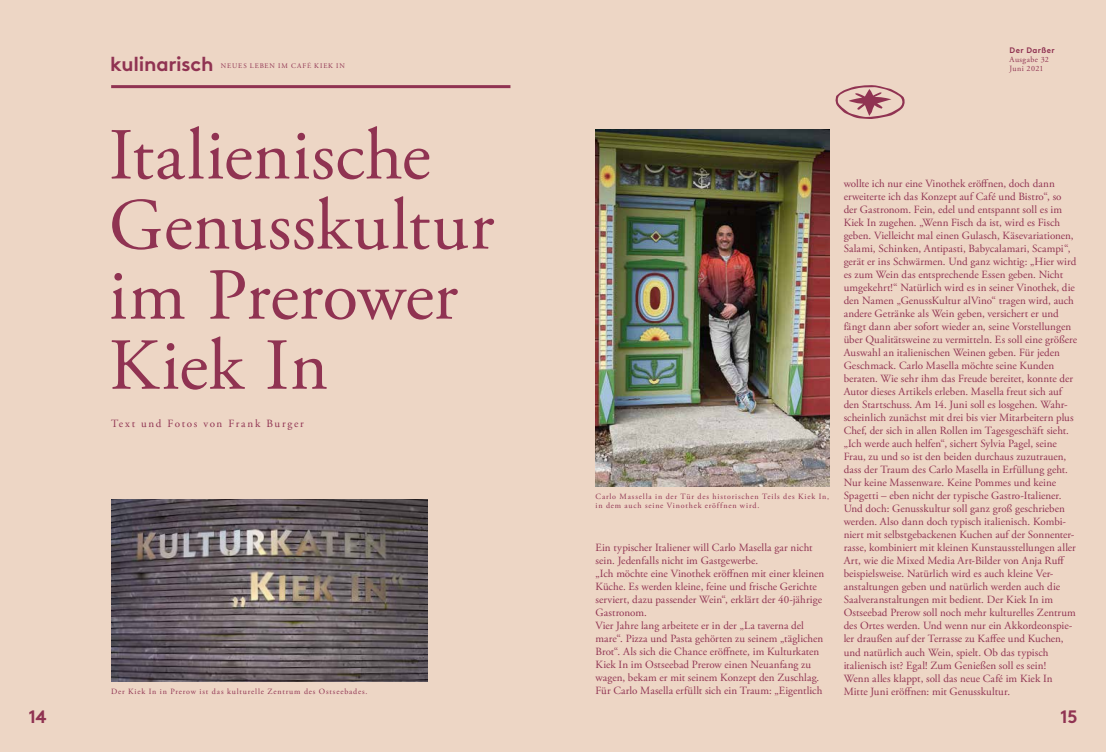
<style>
.page{position:relative;width:1106px;height:752px;background:#fff}
.page>*{position:absolute;margin:0;border:0;box-sizing:border-box;transform-origin:0 0}
.t1{font:73px/70px "Adobe Garamond Pro";letter-spacing:.005em;color:#903352}
.t2{font:20px "Brown Std Bold Alt";letter-spacing:-.015em;color:#903352}
.t3{font:18px "Brown Std Bold Alt";color:#903352}
.t4{font:11px/13px "Adobe Garamond Pro";letter-spacing:.005em;color:#903352}
.t5{font:11px "Adobe Garamond Pro";letter-spacing:.15em;color:#903352}
.t6{font:8px/9px "Adobe Garamond Pro";letter-spacing:.105em;color:#903352}
.t7{font:8px "Brown Std Bold Alt";letter-spacing:.055em;color:#903352}
.t8{font:8px "Adobe Garamond Pro";letter-spacing:.055em;color:#903352}
.t9{font:8px "Adobe Garamond Pro";letter-spacing:.05em;color:#903352}
.t10{font:7px "Adobe Garamond Pro";letter-spacing:.13em;color:#903352}
</style>
<div class="page">
<div style="left:0;top:0;width:1106px;height:751px;background:#edd6c5"></div>
<hr style="left:111px;top:85px;width:399px;height:3px;background:#903352">
<img style="left:595px;top:129px;width:234px;height:357px">
<img style="left:111px;top:499px;width:317px;height:182px">
<svg style="left:835px;top:85px;width:70px;height:34px"></svg>
<p class="t7" style="left:1009px;top:45px;width:47px">Der Darßer</p>
<p class="t8" style="left:1009px;top:54px;width:41px">Ausgabe 32</p>
<h2 class="t2" style="left:110px;top:52px;width:105px">kulinarisch</h2>
<p class="t9" style="left:1009px;top:63px;width:35px">Juni 2021</p>
<p class="t10" style="left:221px;top:61px;width:126px">NEUES LEBEN IM CAFÉ KIEK IN</p>
<h1 class="t1" style="left:109px;top:123px;width:387px">Italienische<br>Genusskultur im Prerower<br>Kiek In</h1>
<p class="t5" style="left:111px;top:417px;width:194px">Text und Fotos von Frank Burger</p>
<p class="t4" style="left:843px;top:177px;width:235px">wollte ich nur eine Vinothek eröffnen, doch dann erweiterte ich das Konzept auf Café und Bistro“, so der Gastronom. Fein, edel und entspannt soll es im Kiek In zugehen. „Wenn Fisch da ist, wird es Fisch geben. Vielleicht mal einen Gulasch, Käsevariationen, Salami, Schinken, Antipasti, Babycalamari, Scampi“, gerät er ins Schwärmen. Und ganz wichtig: „Hier wird es zum Wein das entsprechende Essen geben. Nicht umgekehrt!“ Natürlich wird es in seiner Vinothek, die den Namen „GenussKultur alVino“ tragen wird, auch andere Getränke als Wein geben, versichert er und fängt dann aber sofort wieder an, seine Vorstellungen über Qualitätsweine zu vermitteln. Es soll eine größere Auswahl an italienischen Weinen geben. Für jeden Geschmack. Carlo Masella möchte seine Kunden beraten. Wie sehr ihm das Freude bereitet, konnte der Autor dieses Artikels erleben. Masella freut sich auf den Startschuss. Am 14. Juni soll es losgehen. Wahr&shy;scheinlich zunächst mit drei bis vier Mitarbeitern plus Chef, der sich in allen Rollen im Tagesgeschäft sieht. „Ich werde auch helfen“, sichert Sylvia Pagel, seine Frau, zu und so ist den beiden durchaus zuzutrauen, dass der Traum des Carlo Masella in Erfüllung geht.<br>Nur keine Massenware. Keine Pommes und keine Spagetti – eben nicht der typische Gastro-Italiener.<br>Und doch: Genusskultur soll ganz groß geschrieben werden. Also dann doch typisch italienisch. Kombi&shy;niert mit selbstgebackenen Kuchen auf der Sonnenter&shy;rasse, kombiniert mit kleinen Kunstausstellungen aller Art, wie die Mixed Media Art-Bilder von Anja Ruff beispielsweise. Natürlich wird es auch kleine Ver&shy;anstaltungen geben und natürlich werden auch die Saalveranstaltungen mit bedient. Der Kiek In im Ostseebad Prerow soll noch mehr kulturelles Zentrum des Ortes werden. Und wenn nur ein Akkordeonspie&shy;ler draußen auf der Terrasse zu Kaffee und Kuchen, und natürlich auch Wein, spielt. Ob das typisch italienisch ist? Egal! Zum Genießen soll es sein!<br>Wenn alles klappt, soll das neue Café im Kiek In</p>
<p class="t6" style="left:595px;top:492px;width:235px">Carlo Massella in der Tür des historischen Teils des Kiek In, in dem auch seine Vinothek eröffnen wird.</p>
<p class="t4" style="left:595px;top:541px;width:230px">Ein typischer Italiener will Carlo Masella gar nicht sein. Jedenfalls nicht im Gastgewerbe.<br>„Ich möchte eine Vinothek eröffnen mit einer kleinen Küche. Es werden kleine, feine und frische Gerichte serviert, dazu passender Wein“, erklärt der 40-jährige Gastronom.<br>Vier Jahre lang arbeitete er in der „La taverna del mare“. Pizza und Pasta gehörten zu seinem „täglichen Brot“. Als sich die Chance eröffnete, im Kulturkaten Kiek In im Ostseebad Prerow einen Neuanfang zu wagen, bekam er mit seinem Konzept den Zuschlag.<br>Für Carlo Masella erfüllt sich ein Traum: „Eigentlich</p>
<p class="t6" style="left:111px;top:687px;width:258px">Der Kiek In in Prerow ist das kulturelle Zentrum des Ostseebades.</p>
<p class="t4" style="left:843px;top:684px;width:168px">Mitte Juni eröffnen: mit Genusskultur.</p>
<h3 class="t3" style="left:28px;top:705px;width:20px">14</h3>
<h3 class="t3" style="left:1060px;top:705px;width:19px">15</h3>
</div>
